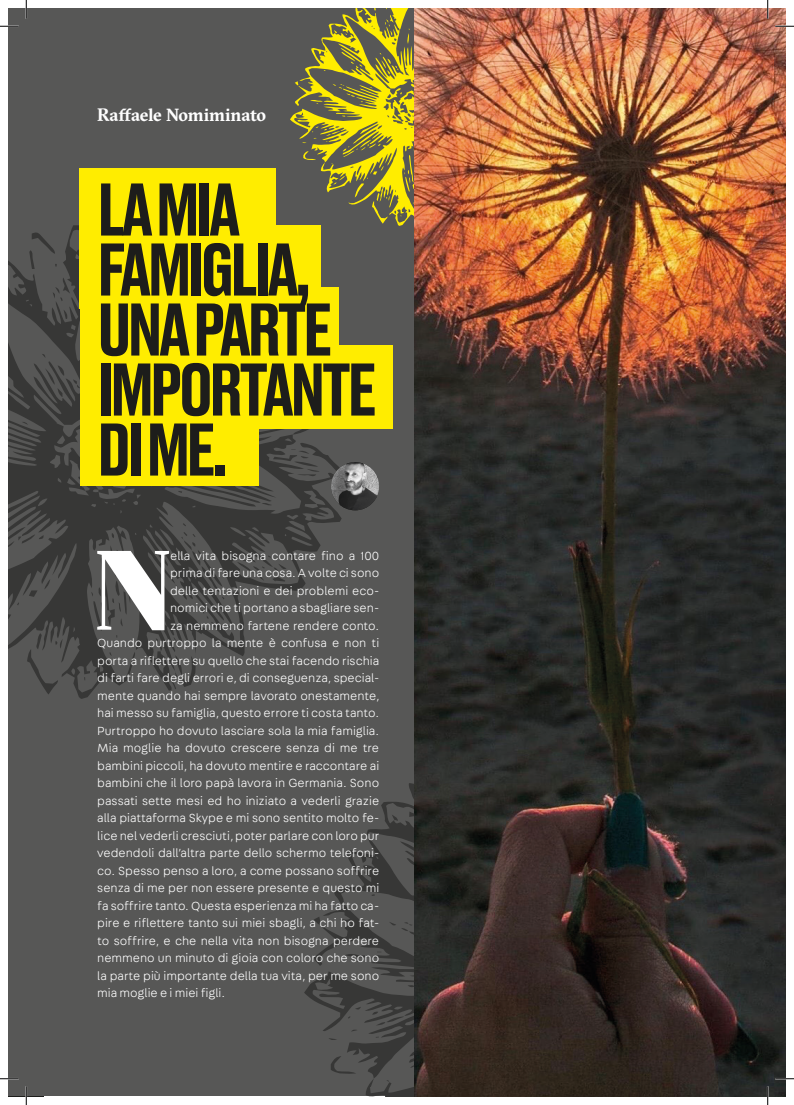
<style>
.page{position:relative;width:794px;height:1105px;background:#fff}
.page>*{position:absolute;margin:0;border:0;box-sizing:border-box;transform-origin:0 0}
.t1{font:112.5px "GT Sectra Display Super";color:#fff}
.t2{font:500 70px/60px "Druk Text";letter-spacing:-.06em;color:#1d1d1b}
.t3{font:700 17.5px "GT Sectra";letter-spacing:-.005em;color:#fff}
.t4{font:300 12.5px "Fabriga";color:#fff}
</style>
<div class="page">
<div style="left:9px;top:9px;width:758px;height:1087px;background:#575756"></div>
<svg style="left:9px;top:225px;width:335px;height:474px"></svg>
<svg style="left:304px;top:783px;width:110px;height:313px"></svg>
<svg style="left:290px;top:9px;width:124px;height:217px"></svg>
<img style="left:414px;top:9px;width:371px;height:1087px">
<div style="left:80px;top:168px;width:196px;height:84px;background:#ffed00"></div>
<div style="left:80px;top:225px;width:241px;height:83px;background:#ffed00"></div>
<div style="left:80px;top:288px;width:258px;height:83px;background:#ffed00"></div>
<div style="left:80px;top:345px;width:312px;height:84px;background:#ffed00"></div>
<div style="left:80px;top:402px;width:178px;height:83px;background:#ffed00"></div>
<img style="left:331px;top:462px;width:48px;height:48px;border-radius:24px">
<svg style="left:0;top:25px;width:19px;height:2px"></svg>
<svg style="left:774px;top:25px;width:19px;height:2px"></svg>
<svg style="left:0;top:1078px;width:18px;height:1px"></svg>
<svg style="left:774px;top:1078px;width:19px;height:1px"></svg>
<svg style="left:25px;top:0;width:2px;height:19px"></svg>
<svg style="left:25px;top:1086px;width:2px;height:19px"></svg>
<svg style="left:766px;top:0;width:2px;height:19px"></svg>
<svg style="left:766px;top:1086px;width:2px;height:19px"></svg>
<p class="t3" style="left:97px;top:104px;width:170px">Raffaele Nomiminato</p>
<p class="t2" style="left:97px;top:174px;width:145px">LA MIA</p>
<p class="t2" style="left:97px;top:234px;width:281px">FAMIGLIA,<br>UNA PARTE<br>IMPORTANTE</p>
<p class="t2" style="left:97px;top:414px;width:132px">DI ME.</p>
<p class="t1" style="left:95px;top:516px;width:77px">N</p>
<p class="t4" style="left:170px;top:548px;width:210px">ella vita bisogna contare fino a 100</p>
<p class="t4" style="left:170px;top:565px;width:210px">prima di fare una cosa. A volte ci sono</p>
<p class="t4" style="left:170px;top:583px;width:210px">delle tentazioni e dei problemi eco-</p>
<p class="t4" style="left:170px;top:600px;width:210px">nomici che ti portano a sbagliare sen-</p>
<p class="t4" style="left:170px;top:618px;width:210px">za nemmeno fartene rendere conto.</p>
<p class="t4" style="left:97px;top:635px;width:283px">Quando purtroppo la mente è confusa e non ti</p>
<p class="t4" style="left:97px;top:653px;width:283px">porta a riflettere su quello che stai facendo rischia</p>
<p class="t4" style="left:97px;top:670px;width:283px">di farti fare degli errori e, di conseguenza, special-</p>
<p class="t4" style="left:97px;top:688px;width:283px">mente quando hai sempre lavorato onestamente,</p>
<p class="t4" style="left:97px;top:705px;width:283px">hai messo su famiglia, questo errore ti costa tanto.</p>
<p class="t4" style="left:97px;top:723px;width:283px">Purtroppo ho dovuto lasciare sola la mia famiglia.</p>
<p class="t4" style="left:97px;top:740px;width:283px">Mia moglie ha dovuto crescere senza di me tre</p>
<p class="t4" style="left:97px;top:758px;width:283px">bambini piccoli, ha dovuto mentire e raccontare ai</p>
<p class="t4" style="left:97px;top:775px;width:283px">bambini che il loro papà lavora in Germania. Sono</p>
<p class="t4" style="left:97px;top:793px;width:283px">passati sette mesi ed ho iniziato a vederli grazie</p>
<p class="t4" style="left:97px;top:810px;width:283px">alla piattaforma Skype e mi sono sentito molto fe-</p>
<p class="t4" style="left:97px;top:828px;width:283px">lice nel vederli cresciuti, poter parlare con loro pur</p>
<p class="t4" style="left:97px;top:845px;width:283px">vedendoli dall’altra parte dello schermo telefoni-</p>
<p class="t4" style="left:97px;top:863px;width:283px">co. Spesso penso a loro, a come possano soffrire</p>
<p class="t4" style="left:97px;top:880px;width:283px">senza di me per non essere presente e questo mi</p>
<p class="t4" style="left:97px;top:898px;width:283px">fa soffrire tanto. Questa esperienza mi ha fatto ca-</p>
<p class="t4" style="left:97px;top:915px;width:283px">pire e riflettere tanto sui miei sbagli, a chi ho fat-</p>
<p class="t4" style="left:97px;top:933px;width:283px">to soffrire, e che nella vita non bisogna perdere</p>
<p class="t4" style="left:97px;top:950px;width:283px">nemmeno un minuto di gioia con coloro che sono</p>
<p class="t4" style="left:97px;top:968px;width:283px">la parte più importante della tua vita, per me sono</p>
<p class="t4" style="left:97px;top:985px;width:129px">mia moglie e i miei figli.</p>
</div>
